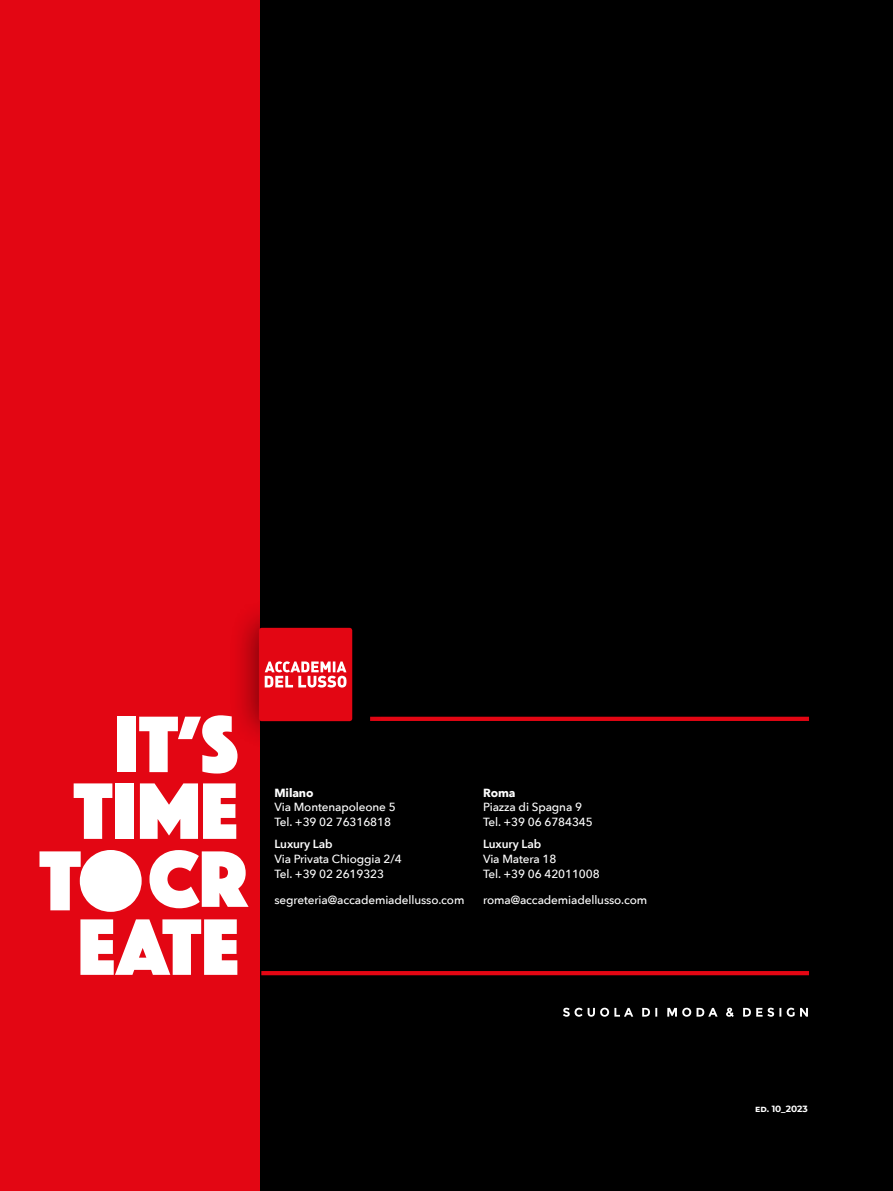
<style>
.page{position:relative;width:893px;height:1191px;background:#fff}
.page>*{position:absolute;margin:0;border:0;box-sizing:border-box;transform-origin:0 0}
.t1{font:83.1px/66.8px "Phosphate Solid";color:#fff;text-align:center}
.t2{font:500 11.7px/14.7px "Avenir Next";letter-spacing:-.01em;color:#fff}
.t3{font:600 11.7px "Avenir Next";letter-spacing:-.01em;color:#fff}
.t4{font:700 11.7px "Avenir Next";letter-spacing:-.01em;color:#fff}
.t5{font:700 9px "Montserrat";color:#fff}
</style>
<div class="page">
<div style="left:259px;top:0;width:634px;height:1191px;background:#000"></div>
<div style="left:0;top:0;width:259px;height:1191px;background:#e30613"></div>
<svg style="left:563px;top:1007px;width:245px;height:10px"></svg>
<div style="left:370px;top:716px;width:439px;height:5px;background:#e30613"></div>
<hr style="left:261px;top:971px;width:548px;height:4px;background:#e30613">
<svg style="left:40px;top:850px;width:102px;height:62px"></svg>
<div style="left:229px;top:597px;width:153px;height:154px;background:#000;opacity:.5"></div>
<div style="left:259px;top:628px;width:93px;height:93px;background:#e30613;border-radius:3px"></div>
<svg style="left:265px;top:661px;width:82px;height:26px"></svg>
<h1 class="t1" style="left:74px;top:706px;width:166px">IT’S<br>TIME</h1>
<h1 class="t1" style="left:148px;top:841px;width:101px">CR</h1>
<h1 class="t1" style="left:78px;top:909px;width:163px">EATE</h1>
<p class="t4" style="left:274px;top:782px;width:41px">Milano</p>
<p class="t2" style="left:274px;top:799px;width:123px">Via Montenapoleone 5<br>Tel. +39 02 76316818</p>
<p class="t3" style="left:274px;top:834px;width:60px">Luxury Lab</p>
<p class="t2" style="left:274px;top:851px;width:129px">Via Privata Chioggia 2/4<br>Tel. +39 02 2619323</p>
<p class="t2" style="left:274px;top:892px;width:191px">segreteria@accademiadellusso.com</p>
<p class="t4" style="left:483px;top:782px;width:34px">Roma</p>
<p class="t2" style="left:483px;top:799px;width:111px">Piazza di Spagna 9<br>Tel. +39 06 6784345</p>
<p class="t3" style="left:483px;top:834px;width:60px">Luxury Lab</p>
<p class="t2" style="left:483px;top:851px;width:118px">Via Matera 18<br>Tel. +39 06 42011008</p>
<p class="t2" style="left:483px;top:892px;width:166px">roma@accademiadellusso.com</p>
<p class="t5" style="left:755px;top:1102px;width:54px">ed. 10_2023</p>
</div>
